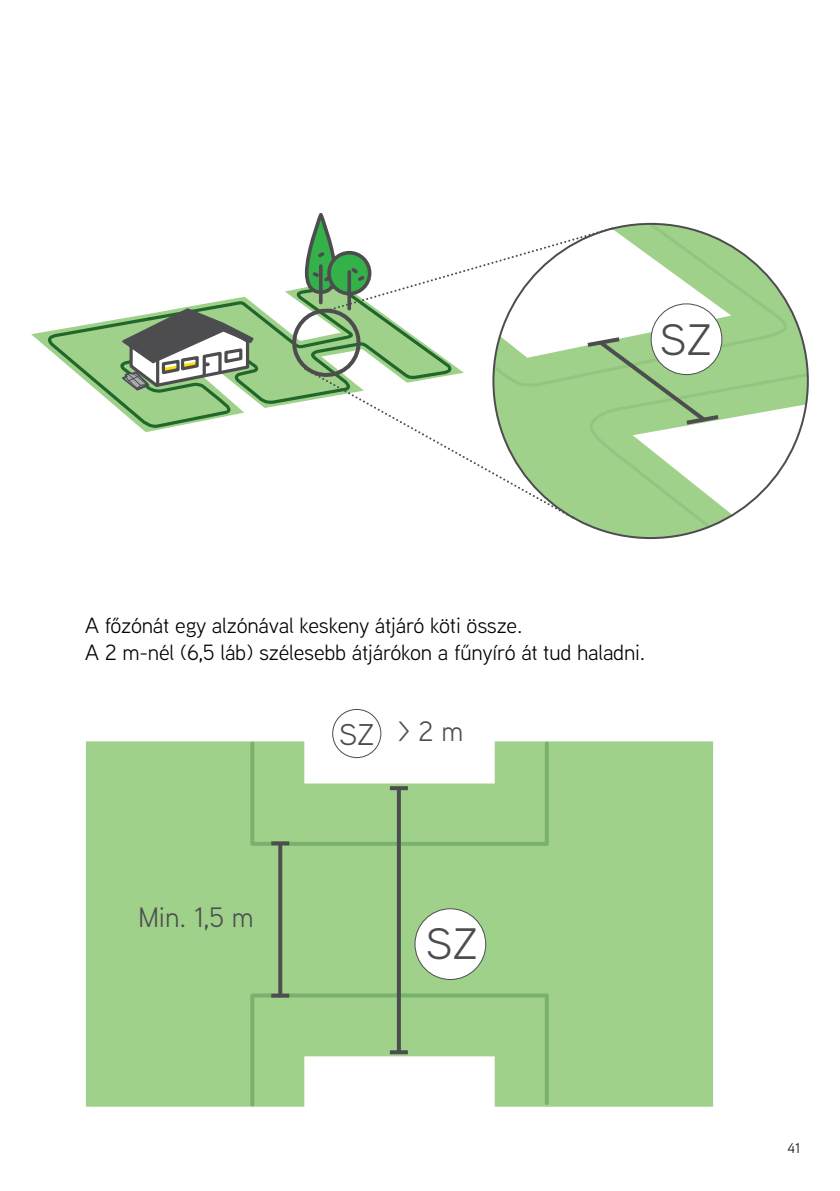
<style>
.page{position:relative;width:840px;height:1191px;background:#fff}
.page>*{position:absolute;margin:0;border:0;box-sizing:border-box;transform-origin:0 0}
.t1{font:44px "Aaux Next";color:#4d4d4f}
.t2{font:28px "Aaux Next";color:#4d4d4f}
.t3{font:22px/26.4px "Aaux Next";letter-spacing:-.01em;color:#000}
.t4{font:14px "Aaux Next";color:#000}
.s1{font-size:30px}
</style>
<div class="page">
<svg style="left:45px;top:290px;width:245px;height:138px"></svg>
<svg style="left:118px;top:308px;width:135px;height:115px"></svg>
<svg style="left:573px;top:240px;width:234px;height:298px"></svg>
<svg style="left:408px;top:427px;width:165px;height:92px"></svg>
<svg style="left:290px;top:214px;width:432px;height:213px"></svg>
<div style="left:86px;top:741px;width:626px;height:365px;background:#9fd18a"></div>
<svg style="left:248px;top:991px;width:302px;height:116px"></svg>
<svg style="left:248px;top:739px;width:302px;height:109px"></svg>
<svg style="left:396px;top:790px;width:4px;height:260px"></svg>
<svg style="left:389px;top:786px;width:18px;height:4px"></svg>
<svg style="left:389px;top:1050px;width:18px;height:4px"></svg>
<svg style="left:278px;top:845px;width:4px;height:148px"></svg>
<svg style="left:271px;top:841px;width:18px;height:4px"></svg>
<svg style="left:271px;top:993px;width:18px;height:4px"></svg>
<div style="left:415px;top:908px;width:70px;height:71px;background:#fff;border-radius:50%"></div>
<div style="left:414px;top:908px;width:72px;height:72px;border:1px solid #4d4d4f;border-radius:50%"></div>
<div style="left:332px;top:709px;width:48px;height:48px;background:#fff;border-radius:50%"></div>
<div style="left:332px;top:709px;width:49px;height:49px;border:1px solid #4d4d4f;border-radius:50%"></div>
<h1 class="t1" style="left:659px;top:310px;width:54px">SZ</h1>
<p class="t3" style="left:85px;top:611px;width:561px">A főzónát egy alzónával keskeny átjáró köti össze.<br>A 2 m-nél (6,5 láb) szélesebb átjárókon a fűnyíró át tud haladni.</p>
<p class="t2" style="left:138px;top:898px;width:117px">Min. 1,5 m</p>
<p class="t2" style="left:339px;top:712px;width:125px"><span class="s1">SZ</span> &gt; 2 m</p>
<h1 class="t1" style="left:425px;top:914px;width:54px">SZ</h1>
<p class="t4" style="left:787px;top:1139px;width:14px">41</p>
</div>
